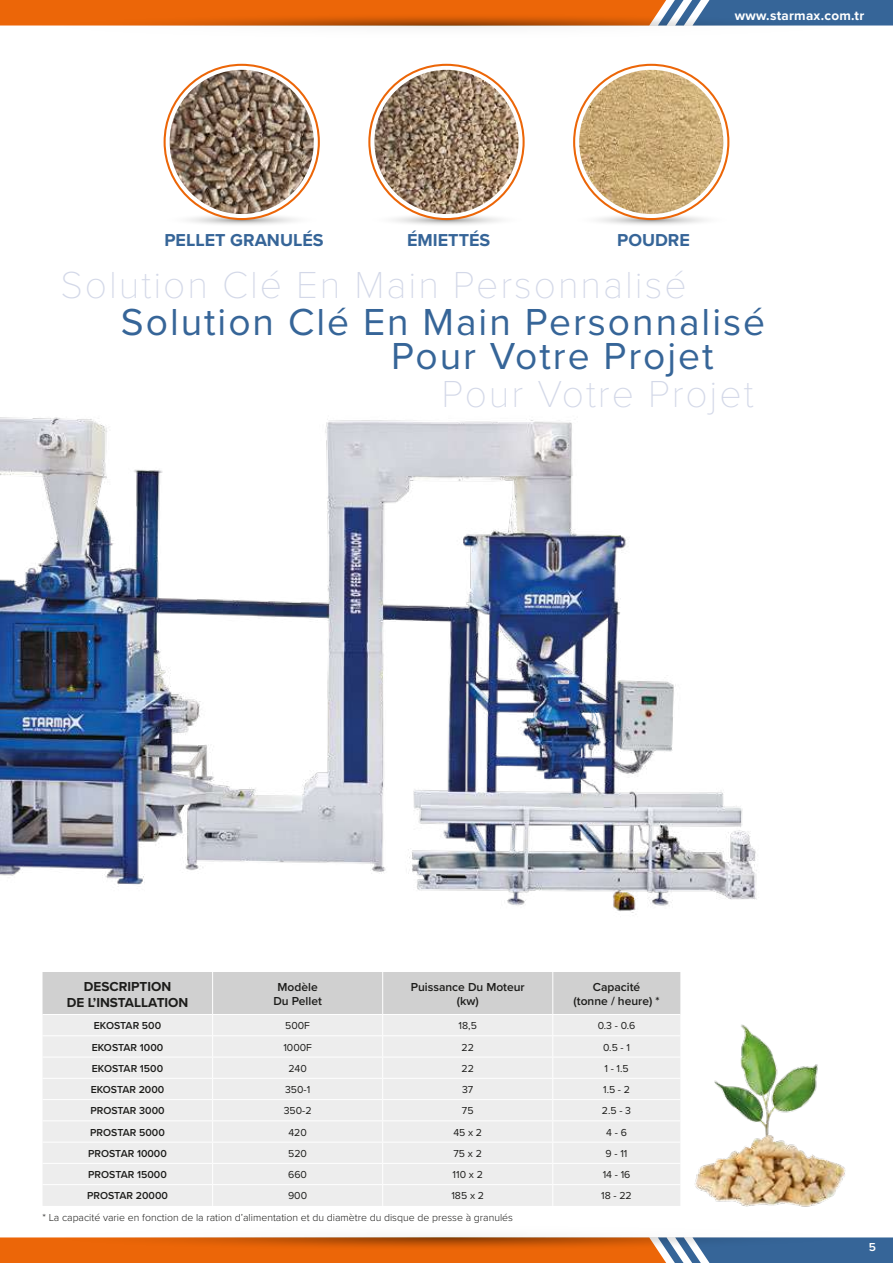
<style>
.page{position:relative;width:893px;height:1263px;background:#fff}
.page>*{position:absolute;margin:0;border:0;box-sizing:border-box;transform-origin:0 0}
.t1{font:100 39px "Proxima Nova T";letter-spacing:.05em;color:#d3d8e8}
.t2{font:39px/34.5px "Proxima Nova";letter-spacing:.05em;color:#366598}
.t3{font:700 17.85px "Proxima Nova";color:#366598}
.t4{font:700 13.5px/16.2px "Proxima Nova";color:#1d1d1b;text-align:center}
.t5{font:700 13.5px "Proxima Nova";letter-spacing:.02em;color:#fff}
.t6{font:600 12px/14.4px "Proxima Nova";color:#1d1d1b;text-align:center}
.t7{font:600 12px "Proxima Nova";color:#fff}
.t8{font:10.5px "Proxima Nova";color:#1d1d1b}
.t9{font:600 10.5px "Proxima Nova";color:#1d1d1b}
.t10{font:300 10.5px "Proxima Nova";color:#1d1d1b}
</style>
<div class="page">
<svg style="left:0;top:1237px;width:893px;height:26px;background:#ba6730"></svg>
<hr style="left:80px;top:1237px;width:732px;height:1px;background:#fff">
<svg style="left:0;top:0;width:893px;height:26px;background:#bc6933"></svg>
<img style="left:694px;top:1030px;width:152px;height:177px">
<img style="left:0;top:135px;width:757px;height:895px">
<svg style="left:162px;top:212px;width:159px;height:15px"></svg>
<svg style="left:165px;top:65px;width:154px;height:154px"></svg>
<img style="left:170px;top:70px;width:144px;height:144px;border-radius:72px">
<svg style="left:367px;top:212px;width:159px;height:15px"></svg>
<svg style="left:369px;top:65px;width:155px;height:154px"></svg>
<img style="left:374px;top:70px;width:145px;height:144px;border-radius:72px">
<svg style="left:572px;top:212px;width:159px;height:15px"></svg>
<svg style="left:574px;top:65px;width:154px;height:154px"></svg>
<img style="left:579px;top:70px;width:144px;height:144px;border-radius:72px">
<svg style="left:43px;top:972px;width:637px;height:234px;background:#e8e8e8"></svg>
<p class="t5" style="left:735px;top:8px;width:131px">www.starmax.com.tr</p>
<h2 class="t3" style="left:164px;top:226px;width:161px">PELLET GRANULÉS</h2>
<h2 class="t3" style="left:407px;top:226px;width:85px">ÉMIETTÉS</h2>
<h2 class="t3" style="left:617px;top:226px;width:74px">POUDRE</h2>
<h1 class="t1" style="left:61px;top:256px;width:628px">Solution Clé En Main Personnalisé</h1>
<h1 class="t2" style="left:391px;top:303px;width:376px;text-indent:-270px">Solution Clé En Main Personnalisé<br>Pour Votre Projet</h1>
<h1 class="t1" style="left:442px;top:365px;width:314px">Pour Votre Projet</h1>
<p class="t4" style="left:67px;top:977px;width:123px">DESCRIPTION<br>DE L’INSTALLATION</p>
<p class="t6" style="left:273px;top:979px;width:50px">Modèle<br>Du Pellet</p>
<p class="t6" style="left:411px;top:979px;width:116px">Puissance Du Moteur (kw)</p>
<p class="t6" style="left:574px;top:979px;width:87px">Capacité<br>(tonne / heure) *</p>
<p class="t9" style="left:94px;top:1018px;width:69px">EKOSTAR 500</p>
<p class="t8" style="left:285px;top:1018px;width:26px">500F</p>
<p class="t8" style="left:459px;top:1018px;width:20px">18,5</p>
<p class="t8" style="left:598px;top:1018px;width:39px">0.3 - 0.6</p>
<p class="t9" style="left:92px;top:1039px;width:73px">EKOSTAR 1000</p>
<p class="t8" style="left:283px;top:1039px;width:30px">1000F</p>
<p class="t8" style="left:462px;top:1039px;width:14px">22</p>
<p class="t8" style="left:603px;top:1039px;width:28px">0.5 - 1</p>
<p class="t9" style="left:92px;top:1060px;width:73px">EKOSTAR 1500</p>
<p class="t8" style="left:288px;top:1060px;width:20px">240</p>
<p class="t8" style="left:462px;top:1060px;width:14px">22</p>
<p class="t8" style="left:604px;top:1060px;width:26px">1 - 1.5</p>
<p class="t9" style="left:91px;top:1082px;width:75px">EKOSTAR 2000</p>
<p class="t8" style="left:285px;top:1082px;width:27px">350-1</p>
<p class="t8" style="left:462px;top:1082px;width:13px">37</p>
<p class="t8" style="left:603px;top:1082px;width:28px">1.5 - 2</p>
<p class="t9" style="left:90px;top:1103px;width:76px">PROSTAR 3000</p>
<p class="t8" style="left:284px;top:1103px;width:29px">350-2</p>
<p class="t8" style="left:462px;top:1103px;width:13px">75</p>
<p class="t8" style="left:602px;top:1103px;width:31px">2.5 - 3</p>
<p class="t9" style="left:90px;top:1124px;width:76px">PROSTAR 5000</p>
<p class="t8" style="left:288px;top:1124px;width:20px">420</p>
<p class="t8" style="left:453px;top:1124px;width:30px">45 x 2</p>
<p class="t8" style="left:606px;top:1124px;width:22px">4 - 6</p>
<p class="t9" style="left:88px;top:1145px;width:80px">PROSTAR 10000</p>
<p class="t8" style="left:288px;top:1145px;width:20px">520</p>
<p class="t8" style="left:454px;top:1145px;width:30px">75 x 2</p>
<p class="t8" style="left:606px;top:1145px;width:23px">9 - 11</p>
<p class="t9" style="left:88px;top:1167px;width:80px">PROSTAR 15000</p>
<p class="t8" style="left:288px;top:1167px;width:20px">660</p>
<p class="t8" style="left:453px;top:1167px;width:32px">110 x 2</p>
<p class="t8" style="left:603px;top:1167px;width:29px">14 - 16</p>
<p class="t9" style="left:87px;top:1188px;width:82px">PROSTAR 20000</p>
<p class="t8" style="left:288px;top:1188px;width:21px">900</p>
<p class="t8" style="left:451px;top:1188px;width:34px">185 x 2</p>
<p class="t8" style="left:601px;top:1188px;width:32px">18 - 22</p>
<p class="t10" style="left:42px;top:1210px;width:472px">* La capacité varie en fonction de la ration d’alimentation et du diamètre du disque de presse à granulés</p>
<p class="t7" style="left:869px;top:1238px;width:9px">5</p>
</div>
